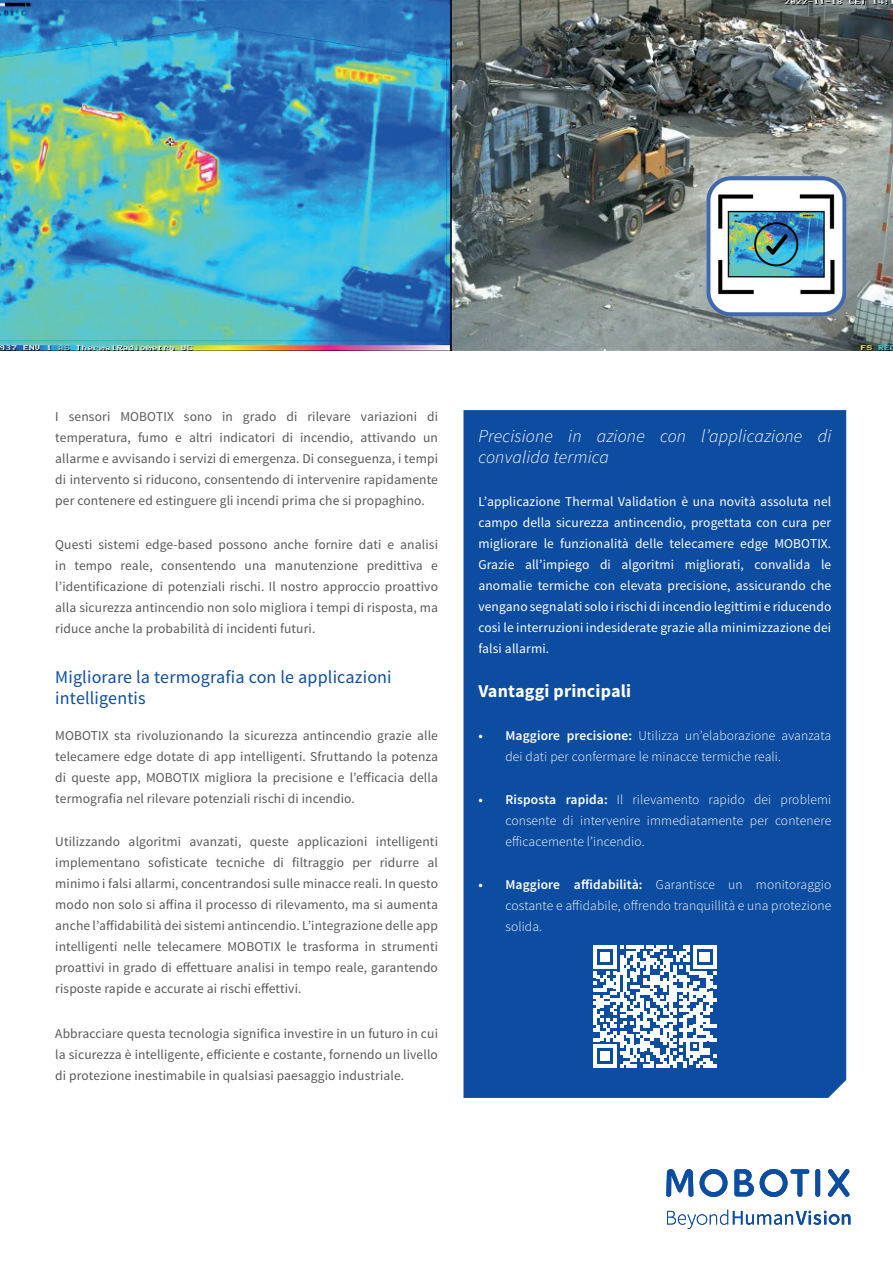
<style>
.page{position:relative;width:893px;height:1263px;background:#fff}
.page>*{position:absolute;margin:0;border:0;box-sizing:border-box;transform-origin:0 0}
.t1{font:18px/21px "Source Sans Pro";letter-spacing:.01em;color:#0d4da1}
.t2{font:italic 300 18px/21px "Source Sans Pro";letter-spacing:.01em;color:#fff}
.t3{font:700 18px "Source Sans Pro";letter-spacing:.01em;color:#fff}
.t4{font:13.5px/21px "Source Sans Pro";letter-spacing:.01em;color:#57585a;text-align:justify}
.t5{font:13.5px/21px "Source Sans Pro";letter-spacing:.01em;color:#fff;text-align:justify}
.t6{font:300 13.5px/21px "Source Sans Pro";letter-spacing:.01em;color:#fff;text-align:justify}
.s1{font-weight:600}
</style>
<div class="page">
<svg style="left:666px;top:1169px;width:27px;height:28px"></svg>
<svg style="left:734px;top:1169px;width:20px;height:27px"></svg>
<div style="left:815px;top:1169px;width:5px;height:28px;background:#0d4da1;border-radius:2px"></div>
<svg style="left:828px;top:1169px;width:21px;height:28px"></svg>
<svg style="left:700px;top:1169px;width:27px;height:28px"></svg>
<svg style="left:760px;top:1169px;width:49px;height:28px"></svg>
<svg style="left:667px;top:1209px;width:183px;height:20px"></svg>
<img style="left:0;top:0;width:893px;height:351px">
<img style="left:695px;top:164px;width:163px;height:164px">
<div style="left:463px;top:410px;width:383px;height:688px;background:#0d4da1"></div>
<svg style="left:593px;top:945px;width:123px;height:123px"></svg>
<p class="t4" style="left:55px;top:406px;width:384px">I sensori MOBOTIX sono in grado di rilevare variazioni di temperatura, fumo e altri indicatori di incendio, attivando un allarme e avvisando i servizi di emergenza. Di conseguenza, i tempi di intervento si riducono, consentendo di intervenire rapidamente per contenere ed estinguere gli incendi prima che si propaghino.</p>
<p class="t4" style="left:55px;top:534px;width:384px">Questi sistemi edge-based possono anche fornire dati e analisi in tempo reale, consentendo una manutenzione predittiva e l’identificazione di potenziali rischi. Il nostro approccio proattivo alla sicurezza antincendio non solo migliora i tempi di risposta, ma riduce anche la probabilità di incidenti futuri.</p>
<h1 class="t1" style="left:55px;top:667px;width:338px">Migliorare la termografia con le applicazioni intelligentis</h1>
<p class="t4" style="left:55px;top:725px;width:384px">MOBOTIX sta rivoluzionando la sicurezza antincendio grazie alle telecamere edge dotate di app intelligenti. Sfruttando la potenza di queste app, MOBOTIX migliora la precisione e l’efficacia della termografia nel rilevare potenziali rischi di incendio.</p>
<p class="t4" style="left:55px;top:831px;width:384px">Utilizzando algoritmi avanzati, queste applicazioni intelligenti implementano sofisticate tecniche di filtraggio per ridurre al minimo i falsi allarmi, concentrandosi sulle minacce reali. In questo modo non solo si affina il processo di rilevamento, ma si aumenta anche l’affidabilità dei sistemi antincendio. L’integrazione delle app intelligenti nelle telecamere MOBOTIX le trasforma in strumenti proattivi in grado di effettuare analisi in tempo reale, garantendo risposte rapide e accurate ai rischi effettivi.</p>
<p class="t4" style="left:55px;top:1023px;width:384px">Abbracciare questa tecnologia significa investire in un futuro in cui la sicurezza è intelligente, efficiente e costante, fornendo un livello di protezione inestimabile in qualsiasi paesaggio industriale.</p>
<h1 class="t2" style="left:478px;top:426px;width:354px">Precisione in azione con l’applicazione di convalida termica</h1>
<p class="t5" style="left:478px;top:491px;width:354px">L’applicazione Thermal Validation è una novità assoluta nel campo della sicurezza antincendio, progettata con cura per migliorare le funzionalità delle telecamere edge MOBOTIX.<br>Grazie all’impiego di algoritmi migliorati, convalida le anomalie termiche con elevata precisione, assicurando che vengano segnalati solo i rischi di incendio legittimi e riducendo così le interruzioni indesiderate grazie alla minimizzazione dei falsi allarmi.</p>
<h1 class="t3" style="left:478px;top:680px;width:154px">Vantaggi principali</h1>
<p class="t6" style="left:505px;top:725px;width:327px;text-indent:-27px"><span class="s1">• Maggiore precisione:</span> Utilizza un’elaborazione avanzata dei dati per confermare le minacce termiche reali.</p>
<p class="t6" style="left:505px;top:789px;width:327px;text-indent:-27px"><span class="s1">• Risposta rapida:</span> Il rilevamento rapido dei problemi consente di intervenire immediatamente per contenere efficacemente l’incendio.</p>
<p class="t6" style="left:505px;top:874px;width:327px;text-indent:-27px"><span class="s1">• Maggiore affidabilità:</span> Garantisce un monitoraggio costante e affidabile, offrendo tranquillità e una protezione solida.</p>
</div>
